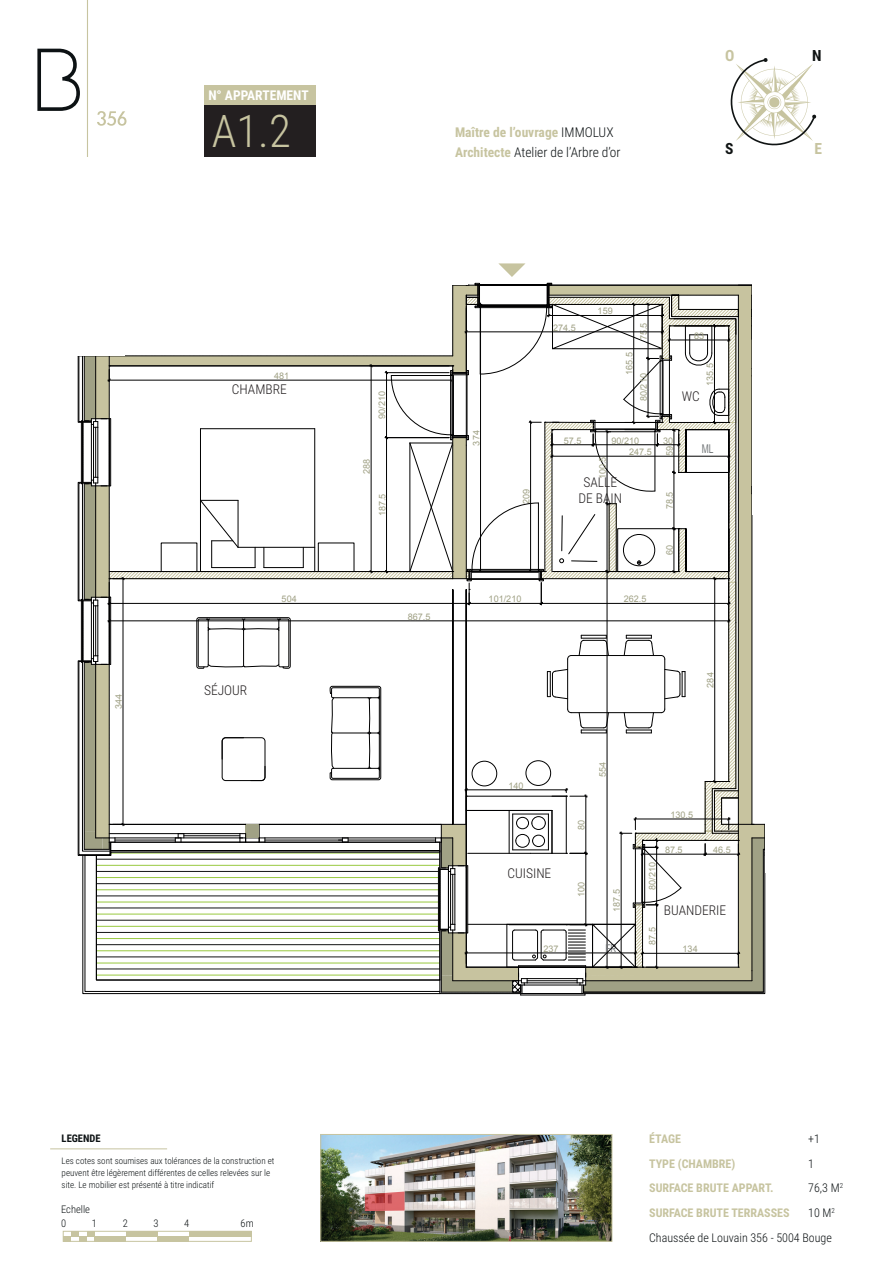
<style>
.page{position:relative;width:893px;height:1263px;background:#fff}
.page>*{position:absolute;margin:0;border:0;box-sizing:border-box;transform-origin:0 0}
.t1{font:300 45px "Roboto Condensed";color:#c7c4a0}
.t2{font:700 15.45px "Roboto Condensed";color:#101414}
.t3{font:700 15.45px "Roboto Condensed";color:#c7c4a0}
.t4{font:700 13.5px/19.5px "Roboto Condensed";color:#c7c4a0}
.t5{font:300 13.5px/16.2px "Roboto Condensed";color:#231f20;text-align:center}
.t6{font:700 13.5px "Roboto Condensed";color:#fff}
.t7{font:12.15px "Arial";color:#75797b;scale:.7 1}
.t8{font:700 12px "Roboto Condensed";color:#c7c4a0}
.t9{font:300 12px/24.6px "Roboto Condensed";color:#0d1214;text-align:right}
.t10{font:300 10.5px/14.4px "Roboto Condensed";color:#0d1214}
.t11{font:700 10.5px "Roboto Condensed";color:#0d1214}
.t12{font:9.15px "Arial";color:#a0a185}
.t13{font:300 9px/12px "Roboto Condensed";color:#0d1214}
.s1{font-weight:300;color:#0d1214}
</style>
<div class="page">
<div style="left:204px;top:105px;width:112px;height:52px;background:#231f20"></div>
<div style="left:204px;top:85px;width:112px;height:20px;background:#c7c4a0"></div>
<img style="left:322px;top:1136px;width:288px;height:104px">
<div style="left:320px;top:1134px;width:292px;height:108px;border:1px solid #c7c4a0"></div>
<svg style="left:37px;top:49px;width:43px;height:62px"></svg>
<hr style="left:87px;top:0;width:1px;height:157px;background:#c7c4a0">
<svg style="left:97px;top:111px;width:29px;height:15px"></svg>
<hr style="left:50px;top:1148px;width:117px;height:1px;background:#c7c4a0">
<div style="left:63px;top:1236px;width:8px;height:5px;background:#c7c4a0"></div>
<div style="left:71px;top:1231px;width:8px;height:5px;background:#c7c4a0"></div>
<div style="left:79px;top:1236px;width:8px;height:5px;background:#c7c4a0"></div>
<div style="left:87px;top:1231px;width:8px;height:5px;background:#c7c4a0"></div>
<div style="left:95px;top:1236px;width:31px;height:5px;background:#c7c4a0"></div>
<div style="left:126px;top:1231px;width:31px;height:5px;background:#c7c4a0"></div>
<div style="left:157px;top:1236px;width:32px;height:5px;background:#c7c4a0"></div>
<div style="left:189px;top:1231px;width:62px;height:5px;background:#c7c4a0"></div>
<div style="left:63px;top:1231px;width:189px;height:11px;border:1px solid #c7c4a0"></div>
<svg style="left:77px;top:263px;width:689px;height:732px"></svg>
<svg style="left:365px;top:1191px;width:40px;height:20px"></svg>
<svg style="left:730px;top:58px;width:86px;height:88px"></svg>
<p class="t12" style="left:113px;top:709px;width:17px;rotate:-90deg">344</p>
<h3 class="t6" style="left:208px;top:86px;width:102px">N° APPARTEMENT</h3>
<h1 class="t1" style="left:212px;top:99px;width:81px">A1.2</h1>
<h3 class="t4" style="left:455px;top:122px;width:167px">Maître de l’ouvrage <span class="s1">IMMOLUX<br></span>Architecte <span class="s1">Atelier de l’Arbre d’or</span></h3>
<h2 class="t3" style="left:725px;top:45px;width:11px">O</h2>
<h2 class="t2" style="left:812px;top:45px;width:11px">N</h2>
<h2 class="t2" style="left:725px;top:137px;width:10px">S</h2>
<h2 class="t3" style="left:814px;top:137px;width:9px">E</h2>
<p class="t12" style="left:274px;top:370px;width:17px">481</p>
<h3 class="t5" style="left:232px;top:381px;width:56px">CHAMBRE</h3>
<p class="t12" style="left:376px;top:419px;width:29px;rotate:-90deg">90/210</p>
<p class="t12" style="left:361px;top:474px;width:17px;rotate:-90deg">288</p>
<p class="t12" style="left:376px;top:516px;width:24px;rotate:-90deg">187.5</p>
<p class="t12" style="left:470px;top:445px;width:17px;rotate:-90deg">374</p>
<p class="t12" style="left:520px;top:504px;width:17px;rotate:-90deg">209</p>
<p class="t12" style="left:553px;top:321px;width:24px">274.5</p>
<p class="t12" style="left:598px;top:305px;width:17px">159</p>
<p class="t12" style="left:638px;top:340px;width:19px;rotate:-90deg">75.5</p>
<p class="t12" style="left:623px;top:375px;width:24px;rotate:-90deg">165.5</p>
<p class="t12" style="left:638px;top:401px;width:29px;rotate:-90deg">80/210</p>
<p class="t12" style="left:694px;top:330px;width:12px">83</p>
<p class="t12" style="left:704px;top:386px;width:24px;rotate:-90deg">135.5</p>
<h3 class="t5" style="left:682px;top:387px;width:20px">WC</h3>
<p class="t12" style="left:564px;top:434px;width:19px">57.5</p>
<p class="t12" style="left:611px;top:434px;width:29px">90/210</p>
<p class="t12" style="left:663px;top:434px;width:12px">30</p>
<p class="t12" style="left:663px;top:456px;width:12px;rotate:-90deg">59</p>
<p class="t12" style="left:663px;top:509px;width:19px;rotate:-90deg">78.5</p>
<p class="t12" style="left:663px;top:555px;width:12px;rotate:-90deg">60</p>
<p class="t12" style="left:629px;top:446px;width:24px">247.5</p>
<p class="t12" style="left:597px;top:479px;width:24px;rotate:-90deg">100.5</p>
<h3 class="t5" style="left:578px;top:474px;width:45px">SALLE<br>DE BAIN</h3>
<h3 class="t7" style="left:702px;top:441px;width:18px">ML</h3>
<p class="t12" style="left:282px;top:593px;width:17px">504</p>
<p class="t12" style="left:489px;top:593px;width:34px">101/210</p>
<p class="t12" style="left:624px;top:593px;width:24px">262.5</p>
<p class="t12" style="left:408px;top:610px;width:24px">867.5</p>
<h3 class="t5" style="left:204px;top:681px;width:45px">SÉJOUR</h3>
<p class="t12" style="left:704px;top:687px;width:17px;rotate:-90deg">284</p>
<p class="t12" style="left:508px;top:779px;width:17px">140</p>
<p class="t12" style="left:597px;top:777px;width:17px;rotate:-90deg">554</p>
<p class="t12" style="left:575px;top:830px;width:12px;rotate:-90deg">80</p>
<p class="t12" style="left:670px;top:808px;width:24px">130.5</p>
<h3 class="t5" style="left:507px;top:864px;width:45px">CUISINE</h3>
<p class="t12" style="left:575px;top:897px;width:17px;rotate:-90deg">100</p>
<p class="t12" style="left:611px;top:912px;width:24px;rotate:-90deg">187.5</p>
<p class="t12" style="left:646px;top:890px;width:29px;rotate:-90deg">80/210</p>
<p class="t12" style="left:665px;top:844px;width:19px">87.5</p>
<p class="t12" style="left:713px;top:844px;width:19px">46.5</p>
<h3 class="t5" style="left:664px;top:901px;width:64px">BUANDERIE</h3>
<p class="t12" style="left:646px;top:945px;width:19px;rotate:-90deg">87.5</p>
<h3 class="t7" style="left:605px;top:940px;width:18px">FR</h3>
<p class="t12" style="left:543px;top:942px;width:17px">237</p>
<p class="t12" style="left:683px;top:943px;width:17px">134</p>
<p class="t11" style="left:62px;top:1131px;width:40px">LEGENDE</p>
<p class="t13" style="left:62px;top:1155px;width:214px">Les cotes sont soumises aux tolérances de la construction et peuvent être légèrement différentes de celles relevées sur le site. Le mobilier est présenté à titre indicatif</p>
<p class="t10" style="left:61px;top:1201px;width:30px">Echelle<br>0</p>
<p class="t10" style="left:92px;top:1216px;width:7px">1</p>
<p class="t10" style="left:123px;top:1216px;width:7px">2</p>
<p class="t10" style="left:153px;top:1216px;width:7px">3</p>
<p class="t10" style="left:184px;top:1216px;width:7px">4</p>
<p class="t10" style="left:240px;top:1216px;width:15px">6m</p>
<h3 class="t8" style="left:649px;top:1130px;width:33px">ÉTAGE</h3>
<h3 class="t9" style="left:808px;top:1126px;width:13px">+1</h3>
<h3 class="t8" style="left:649px;top:1155px;width:88px">TYPE (CHAMBRE)</h3>
<h3 class="t9" style="left:808px;top:1151px;width:7px">1</h3>
<h3 class="t8" style="left:649px;top:1180px;width:126px">SURFACE BRUTE APPART.</h3>
<h3 class="t9" style="left:808px;top:1175px;width:36px">76,3 M<sup>2</sup></h3>
<h3 class="t8" style="left:649px;top:1204px;width:142px">SURFACE BRUTE TERRASSES</h3>
<h3 class="t9" style="left:649px;top:1200px;width:187px">10 M<sup>2<br></sup>Chaussée de Louvain 356 - 5004 Bouge</h3>
</div>
